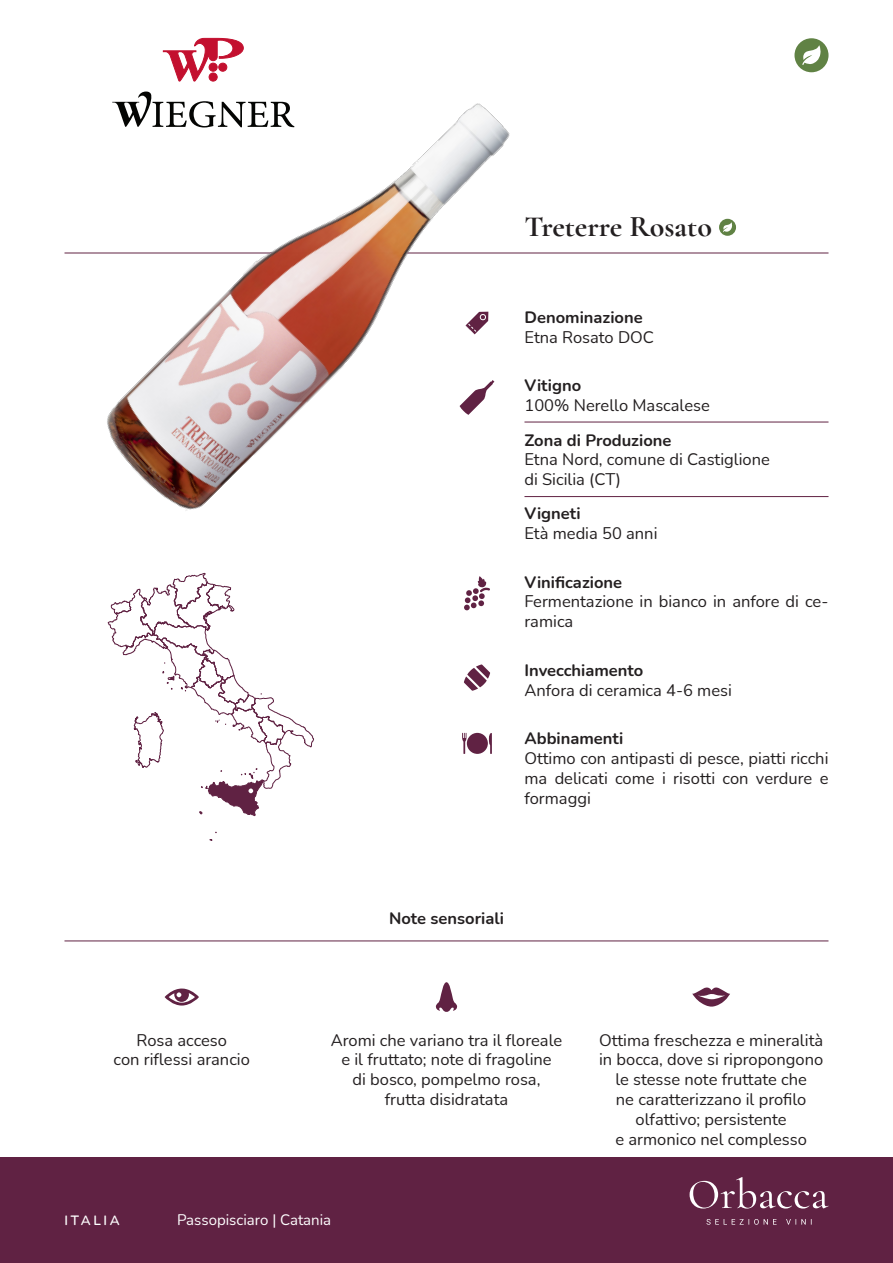
<style>
.page{position:relative;width:893px;height:1263px;background:#fff}
.page>*{position:absolute;margin:0;border:0;box-sizing:border-box;transform-origin:0 0}
.t1{font:700 30px "Cormorant Garamond";color:#231f20}
.t2{font:16.5px/19.8px "Nunito";color:#231f20;text-align:center}
.t3{font:700 16.5px "Nunito";color:#231f20}
.t4{font:15px "Nunito";color:#fff}
.t5{font:600 13.5px "Nunito";letter-spacing:.2em;color:#fff}
</style>
<div class="page">
<div style="left:0;top:1158px;width:893px;height:105px;background:#602243"></div>
<hr style="left:65px;top:253px;width:763px;height:1px;background:#602243">
<div style="left:719px;top:219px;width:17px;height:17px;background:#608244;border-radius:50%"></div>
<svg style="left:723px;top:222px;width:9px;height:10px"></svg>
<svg style="left:464px;top:576px;width:26px;height:34px"></svg>
<svg style="left:464px;top:664px;width:26px;height:27px"></svg>
<svg style="left:462px;top:732px;width:30px;height:22px"></svg>
<hr style="left:64px;top:941px;width:764px;height:1px;background:#602243">
<hr style="left:524px;top:422px;width:304px;height:1px;background:#602243">
<hr style="left:524px;top:496px;width:304px;height:1px;background:#602243">
<svg style="left:690px;top:1177px;width:138px;height:31px"></svg>
<svg style="left:706px;top:1219px;width:106px;height:6px"></svg>
<svg style="left:163px;top:38px;width:81px;height:22px"></svg>
<div style="left:794px;top:38px;width:34px;height:34px;background:#608244;border-radius:50%"></div>
<svg style="left:802px;top:45px;width:19px;height:20px"></svg>
<svg style="left:108px;top:573px;width:206px;height:243px"></svg>
<svg style="left:435px;top:982px;width:23px;height:30px"></svg>
<svg style="left:692px;top:987px;width:38px;height:20px"></svg>
<svg style="left:165px;top:988px;width:34px;height:17px"></svg>
<img style="left:79px;top:60px;width:473px;height:451px">
<p class="t1" style="left:524px;top:208px;width:189px">Treterre Rosato</p>
<p class="t3" style="left:524px;top:306px;width:120px">Denominazione</p>
<p class="t2" style="left:524px;top:327px;width:131px">Etna Rosato DOC</p>
<p class="t3" style="left:524px;top:374px;width:58px">Vitigno</p>
<p class="t2" style="left:524px;top:395px;width:187px">100% Nerello Mascalese</p>
<p class="t3" style="left:524px;top:428px;width:148px">Zona di Produzione</p>
<p class="t2" style="left:524px;top:449px;width:247px">Etna Nord, comune di Castiglione</p>
<p class="t2" style="left:524px;top:469px;width:98px">di Sicilia (CT)</p>
<p class="t3" style="left:524px;top:502px;width:58px">Vigneti</p>
<p class="t2" style="left:524px;top:523px;width:135px">Età media 50 anni</p>
<p class="t3" style="left:524px;top:570px;width:99px">Vinificazione</p>
<p class="t2" style="left:524px;top:591px;width:306px;text-align:left">Fermentazione in bianco in anfore di ce&shy;ramica</p>
<p class="t2" style="left:137px;top:1029px;width:92px">Rosa acceso</p>
<p class="t2" style="left:114px;top:1049px;width:138px">con riflessi arancio</p>
<p class="t3" style="left:524px;top:658px;width:120px">Invecchiamento</p>
<p class="t2" style="left:524px;top:679px;width:209px">Anfora di ceramica 4-6 mesi</p>
<p class="t3" style="left:524px;top:727px;width:100px">Abbinamenti</p>
<p class="t2" style="left:524px;top:748px;width:306px;text-align:justify">Ottimo con antipasti di pesce, piatti ricchi ma delicati come i risotti con verdure e formaggi</p>
<p class="t3" style="left:389px;top:907px;width:116px">Note sensoriali</p>
<p class="t2" style="left:331px;top:1029px;width:233px">Aromi che variano tra il floreale e il fruttato; note di fragoline</p>
<p class="t2" style="left:352px;top:1069px;width:189px">di bosco, pompelmo rosa,</p>
<p class="t2" style="left:385px;top:1089px;width:125px">frutta disidratata</p>
<p class="t2" style="left:599px;top:1029px;width:226px">Ottima freschezza e mineralità in bocca, dove si ripropongono le stesse note fruttate che<br>ne caratterizzano il profilo olfattivo; persistente</p>
<p class="t2" style="left:615px;top:1128px;width:193px">e armonico nel complesso</p>
<p class="t5" style="left:65px;top:1210px;width:57px">ITALIA</p>
<p class="t4" style="left:177px;top:1209px;width:155px">Passopisciaro | Catania</p>
</div>
